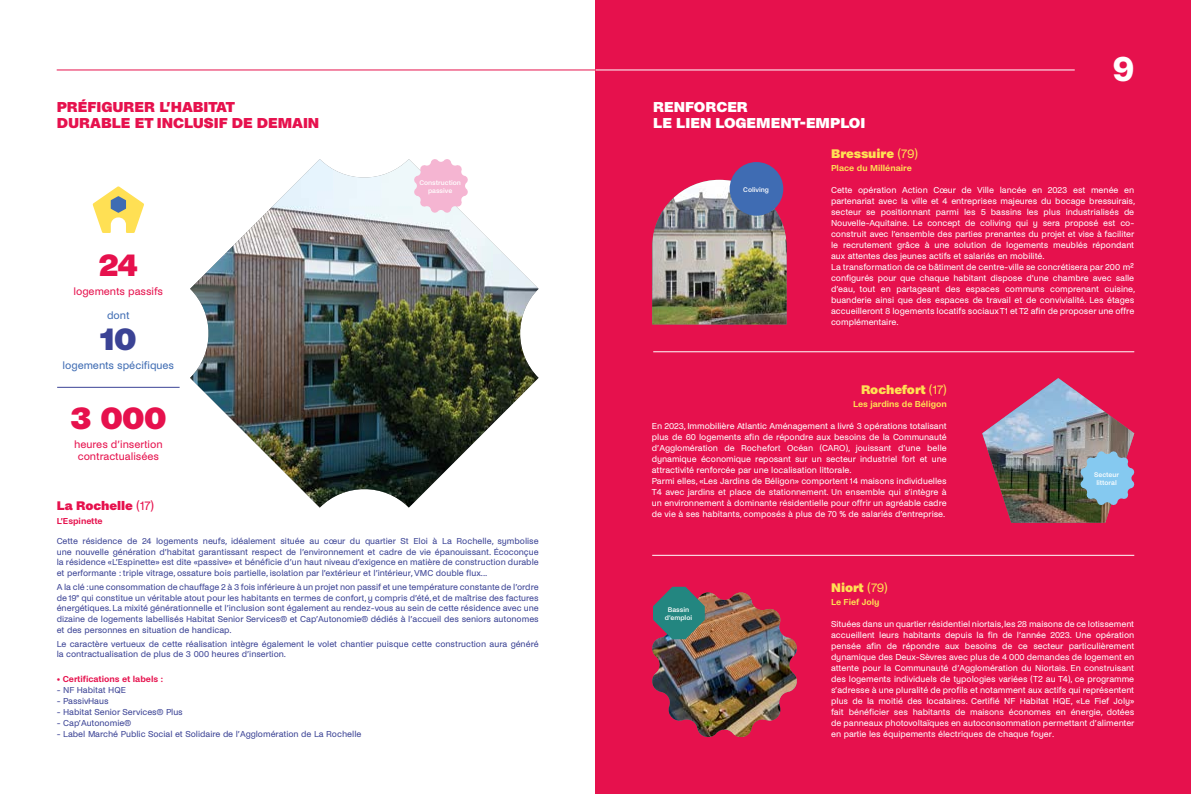
<style>
.page{position:relative;width:1191px;height:794px;background:#fff}
.page>*{position:absolute;margin:0;border:0;box-sizing:border-box;transform-origin:0 0}
.t1{font:700 36px "Noi Grotesk";color:#fff}
.t2{font:900 33px "Noi Grotesk";color:#e6114d}
.t3{font:900 33px "Noi Grotesk";color:#3b4395}
.SOUS_TITRE{font:900 15px "Noi Grotesk";color:#e6114d}
.SOUS_TITRE-2{font:900 15px "Noi Grotesk";color:#fff}
.SOUS_TITRE-3{font:900 13px "Noi Grotesk";color:#ffe054}
.SOUS_TITRE-4{font:900 13px "Noi Grotesk";color:#e6114d}
.t4{font:11px "Noi Grotesk";color:#e6114d}
.t5{font:11px "Noi Grotesk";color:#3f6cb3}
.t6{font:9px/11px "Noi Grotesk";color:#fff;text-align:justify}
.t7{font:9px/10.8px "Noi Grotesk";color:#3b4395;text-align:justify}
.SOUS_TITRE-5{font:600 9px "Noi Grotesk";color:#ffe054}
.SOUS_TITRE-6{font:600 9px "Noi Grotesk";color:#e6114d}
.t8{font:500 7px/8px "Noi Grotesk";color:#fff;text-align:center}
.s1{font-weight:400}
</style>
<div class="page">
<img style="left:190px;top:159px;width:348px;height:348px">
<div style="left:595px;top:0;width:596px;height:794px;background:#e6114d"></div>
<hr style="left:653px;top:351px;width:481px;height:1px;background:#fff">
<hr style="left:652px;top:555px;width:482px;height:1px;background:#fff">
<img style="left:652px;top:180px;width:134px;height:144px">
<img style="left:982px;top:378px;width:153px;height:144px">
<div style="left:729px;top:162px;width:54px;height:54px;background:#3f6cb3;border-radius:50%"></div>
<img style="left:652px;top:587px;width:145px;height:150px">
<hr style="left:595px;top:69px;width:479px;height:1px;background:#fff">
<hr style="left:57px;top:69px;width:538px;height:1px;background:#e6114d">
<hr style="left:57px;top:387px;width:123px;height:1px;background:#3b4395">
<svg style="left:413px;top:159px;width:56px;height:55px"></svg>
<svg style="left:93px;top:186px;width:51px;height:47px"></svg>
<p class="SOUS_TITRE" style="left:57px;top:98px;width:180px">PRÉFIGURER L’HABITAT</p>
<p class="SOUS_TITRE" style="left:57px;top:114px;width:264px">DURABLE ET INCLUSIF DE DEMAIN</p>
<p class="t2" style="left:99px;top:246px;width:41px">24</p>
<p class="t4" style="left:74px;top:285px;width:91px">logements passifs</p>
<p class="t5" style="left:107px;top:309px;width:24px">dont</p>
<p class="t3" style="left:100px;top:320px;width:37px">10</p>
<p class="t5" style="left:63px;top:359px;width:113px">logements spécifiques</p>
<p class="t2" style="left:71px;top:399px;width:97px">3 000</p>
<p class="t4" style="left:74px;top:438px;width:90px">heures d’insertion</p>
<p class="t4" style="left:78px;top:450px;width:83px">contractualisées</p>
<p class="t8" style="left:419px;top:179px;width:43px">Construction passive</p>
<p class="SOUS_TITRE-4" style="left:57px;top:498px;width:99px">La Rochelle <span class="s1">(17)</span></p>
<p class="SOUS_TITRE-6" style="left:57px;top:516px;width:48px">L’Espinette</p>
<p class="t7" style="left:57px;top:535px;width:483px">Cette résidence de 24 logements neufs, idéalement située au cœur du quartier St Eloi à La Rochelle, symbolise une nouvelle génération d’habitat garantissant respect de l’environnement et cadre de vie épanouissant. Écoconçue la résidence «L’Espinette» est dite «passive» et bénéficie d’un haut niveau d’exigence en matière de construction durable et performante : triple vitrage, ossature bois partielle, isolation par l’extérieur et l’intérieur, VMC double flux...</p>
<p class="t7" style="left:57px;top:581px;width:483px">A la clé : une consommation de chauffage 2 à 3 fois inférieure à un projet non passif et une température constante de l’ordre de 19° qui constitue un véritable atout pour les habitants en termes de confort, y compris d’été, et de maîtrise des factures énergétiques. La mixité générationnelle et l’inclusion sont également au rendez-vous au sein de cette résidence avec une dizaine de logements labellisés Habitat Senior Services® et Cap’Autonomie® dédiés à l’accueil des seniors autonomes et des personnes en situation de handicap.</p>
<p class="t7" style="left:57px;top:638px;width:483px">Le caractère vertueux de cette réalisation intègre également le volet chantier puisque cette construction aura généré la contractualisation de plus de 3 000 heures d’insertion.</p>
<p class="SOUS_TITRE-6" style="left:57px;top:674px;width:108px">• Certifications et labels :</p>
<p class="t7" style="left:57px;top:685px;width:71px">- NF Habitat HQE</p>
<p class="t7" style="left:57px;top:696px;width:53px">- PassivHaus</p>
<p class="t7" style="left:57px;top:707px;width:128px">- Habitat Senior Services® Plus</p>
<p class="t7" style="left:57px;top:718px;width:76px">- Cap’Autonomie®</p>
<p class="t7" style="left:57px;top:729px;width:306px">- Label Marché Public Social et Solidaire de l’Agglomération de La Rochelle</p>
<p class="SOUS_TITRE-2" style="left:653px;top:98px;width:96px">RENFORCER</p>
<p class="SOUS_TITRE-2" style="left:653px;top:114px;width:214px">LE LIEN LOGEMENT-EMPLOI</p>
<p class="t1" style="left:1112px;top:49px;width:23px">9</p>
<p class="t8" style="left:743px;top:186px;width:27px">Coliving</p>
<p class="SOUS_TITRE-3" style="left:831px;top:146px;width:88px">Bressuire <span class="s1">(79)</span></p>
<p class="SOUS_TITRE-5" style="left:831px;top:162px;width:82px">Place du Millénaire</p>
<p class="t6" style="left:831px;top:184px;width:306px">Cette opération Action Cœur de Ville lancée en 2023 est menée en partenariat avec la ville et 4 entreprises majeures du bocage bressuirais, secteur se positionnant parmi les 5 bassins les plus industrialisés de Nouvelle‑Aquitaine. Le concept de coliving qui y sera proposé est co&shy;construit avec l’ensemble des parties prenantes du projet et vise à faciliter le recrutement grâce à une solution de logements meublés répondant aux attentes des jeunes actifs et salariés en mobilité.</p>
<p class="t6" style="left:831px;top:261px;width:306px">La transformation de ce bâtiment de centre-ville se concrétisera par 200 m² configurés pour que chaque habitant dispose d’une chambre avec salle d’eau, tout en partageant des espaces communs comprenant cuisine, buanderie ainsi que des espaces de travail et de convivialité. Les étages accueilleront 8 logements locatifs sociaux T1 et T2 afin de proposer une offre complémentaire.</p>
<p class="SOUS_TITRE-3" style="left:861px;top:382px;width:87px">Rochefort <span class="s1">(17)</span></p>
<p class="SOUS_TITRE-5" style="left:853px;top:399px;width:95px">Les jardins de Béligon</p>
<p class="t6" style="left:652px;top:421px;width:296px">En 2023, Immobilière Atlantic Aménagement a livré 3 opérations totalisant plus de 60 logements afin de répondre aux besoins de la Communauté d’Agglomération de Rochefort Océan (CARO), jouissant d’une belle dynamique économique reposant sur un secteur industriel fort et une attractivité renforcée par une localisation littorale.</p>
<p class="t6" style="left:652px;top:476px;width:296px">Parmi elles, «Les Jardins de Béligon» comportent 14 maisons individuelles T4 avec jardins et place de stationnement. Un ensemble qui s’intègre à un environnement à dominante résidentielle pour offrir un agréable cadre de vie à ses habitants, composés à plus de 70 % de salariés d’entreprise.</p>
<p class="t8" style="left:1094px;top:471px;width:26px">Secteur</p>
<p class="t8" style="left:1096px;top:479px;width:22px">littoral</p>
<p class="t8" style="left:668px;top:606px;width:23px">Bassin</p>
<p class="t8" style="left:665px;top:614px;width:29px">d’emploi</p>
<p class="SOUS_TITRE-3" style="left:831px;top:580px;width:58px">Niort <span class="s1">(79)</span></p>
<p class="SOUS_TITRE-5" style="left:831px;top:597px;width:50px">Le Fief Joly</p>
<p class="t6" style="left:831px;top:619px;width:305px">Situées dans un quartier résidentiel niortais, les 28 maisons de ce lotissement accueillent leurs habitants depuis la fin de l’année 2023. Une opération pensée afin de répondre aux besoins de ce secteur particulièrement dynamique des Deux-Sèvres avec plus de 4 000 demandes de logement en attente pour la Communauté d’Agglomération du Niortais. En construisant des logements individuels de typologies variées (T2 au T4), ce programme s’adresse à une pluralité de profils et notamment aux actifs qui représentent plus de la moitié des locataires. Certifié NF Habitat HQE, «Le Fief Joly» fait bénéficier ses habitants de maisons économes en énergie, dotées de panneaux photovoltaïques en autoconsommation permettant d’alimenter en partie les équipements électriques de chaque foyer.</p>
</div>
